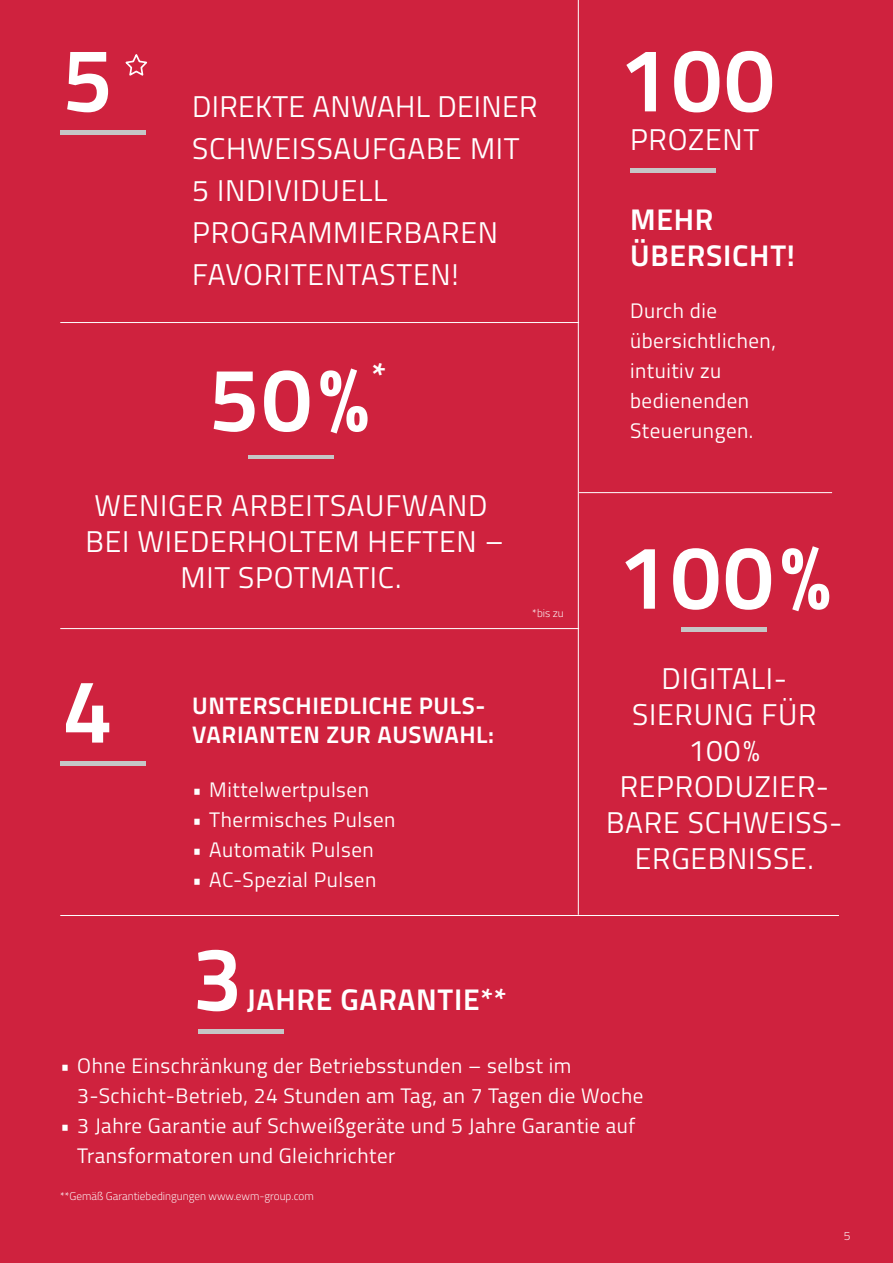
<style>
.page{position:relative;width:893px;height:1263px;background:#cf223e}
.page>*{position:absolute;margin:0;border:0;box-sizing:border-box;transform-origin:0 0}
.t1{font:700 90px "Titillium Text";letter-spacing:.025em;color:#fff}
.t2{font:700 34.95px "Titillium Text";color:#fff}
.t3{font:30px/36px "Titillium Text";letter-spacing:.025em;color:#fff;text-align:center}
.t4{font:700 30px/36px "Titillium Text";letter-spacing:.025em;color:#fff}
.t5{font:700 24px "Titillium Text";letter-spacing:.025em;color:#fff}
.t6{font:21px/30px "Titillium Text";letter-spacing:.025em;color:#fff}
.t7{font:300 12px "Titillium Text";color:#fff}
.t8{font:300 11.25px "Titillium Text";color:#fff}
</style>
<div class="page">
<hr style="left:60px;top:131px;width:85px;height:4px;background:#c6c6c6">
<hr style="left:60px;top:761px;width:85px;height:4px;background:#c6c6c6">
<div style="left:199px;top:1029px;width:85px;height:5px;background:#c6c6c6"></div>
<hr style="left:248px;top:456px;width:85px;height:3px;background:#c6c6c6">
<hr style="left:60px;top:915px;width:779px;height:1px;background:#fff">
<hr style="left:60px;top:628px;width:519px;height:1px;background:#fff">
<hr style="left:60px;top:322px;width:519px;height:1px;background:#fff">
<hr style="left:578px;top:0;width:1px;height:915px;background:#fff">
<hr style="left:579px;top:492px;width:253px;height:1px;background:#fff">
<hr style="left:630px;top:169px;width:85px;height:4px;background:#c6c6c6">
<hr style="left:682px;top:628px;width:85px;height:4px;background:#c6c6c6">
<svg style="left:125px;top:54px;width:22px;height:22px"></svg>
<h1 class="t1" style="left:62px;top:12px;width:52px">5</h1>
<h3 class="t3" style="left:192px;top:84px;width:347px;line-height:42px;text-align:left">DIREKTE ANWAHL DEINER<br>SCHWEISSAUFGABE MIT<br>5 INDIVIDUELL<br>PROGRAMMIERBAREN<br>FAVORITENTASTEN!</h3>
<h1 class="t1" style="left:209px;top:331px;width:162px">50%</h1>
<h2 class="t2" style="left:371px;top:350px;width:16px">*</h2>
<h3 class="t3" style="left:86px;top:486px;width:420px">WENIGER ARBEITSAUFWAND<br>BEI WIEDERHOLTEM HEFTEN –<br>MIT SPOTMATIC.</h3>
<h1 class="t1" style="left:62px;top:643px;width:52px">4</h1>
<p class="t5" style="left:192px;top:687px;width:295px">UNTERSCHIEDLICHE PULS-</p>
<p class="t5" style="left:192px;top:716px;width:303px">VARIANTEN ZUR AUSWAHL:</p>
<p class="t6" style="left:192px;top:773px;width:178px">• Mittelwertpulsen</p>
<p class="t6" style="left:192px;top:803px;width:205px">• Thermisches Pulsen</p>
<p class="t6" style="left:192px;top:833px;width:183px">• Automatik Pulsen</p>
<p class="t6" style="left:192px;top:863px;width:186px">• AC-Spezial Pulsen</p>
<h1 class="t1" style="left:192px;top:911px;width:52px">3</h1>
<h3 class="t4" style="left:247px;top:980px;width:261px">JAHRE GARANTIE**</h3>
<p class="t8" style="left:532px;top:605px;width:33px">*bis zu</p>
<h1 class="t1" style="left:619px;top:12px;width:157px">100</h1>
<h3 class="t3" style="left:630px;top:120px;width:131px">PROZENT</h3>
<h3 class="t4" style="left:630px;top:199px;width:166px">MEHR<br>ÜBERSICHT!</h3>
<p class="t6" style="left:630px;top:295px;width:147px">Durch die übersichtlichen, intuitiv zu bedienenden<br>Steuerungen.</p>
<h1 class="t1" style="left:618px;top:509px;width:214px">100%</h1>
<h3 class="t3" style="left:606px;top:659px;width:234px">DIGITALI-<br>SIERUNG FÜR<br>100%<br>REPRODUZIER-<br>BARE SCHWEISSE<br>ERGEBNISSE.</h3>
<p class="t6" style="left:77px;top:1050px;width:568px;text-indent:-17px">• Ohne Einschränkung der Betriebsstunden – selbst im<br>3-Schicht-Betrieb, 24 Stunden am Tag, an 7 Tagen die Woche</p>
<p class="t6" style="left:77px;top:1110px;width:560px;text-indent:-17px">• 3 Jahre Garantie auf Schweißgeräte und 5 Jahre Garantie auf<br>Transformatoren und Gleichrichter</p>
<p class="t8" style="left:60px;top:1188px;width:255px">**Gemäß Garantiebedingungen www.ewm-group.com</p>
<p class="t7" style="left:844px;top:1227px;width:8px">5</p>
</div>
